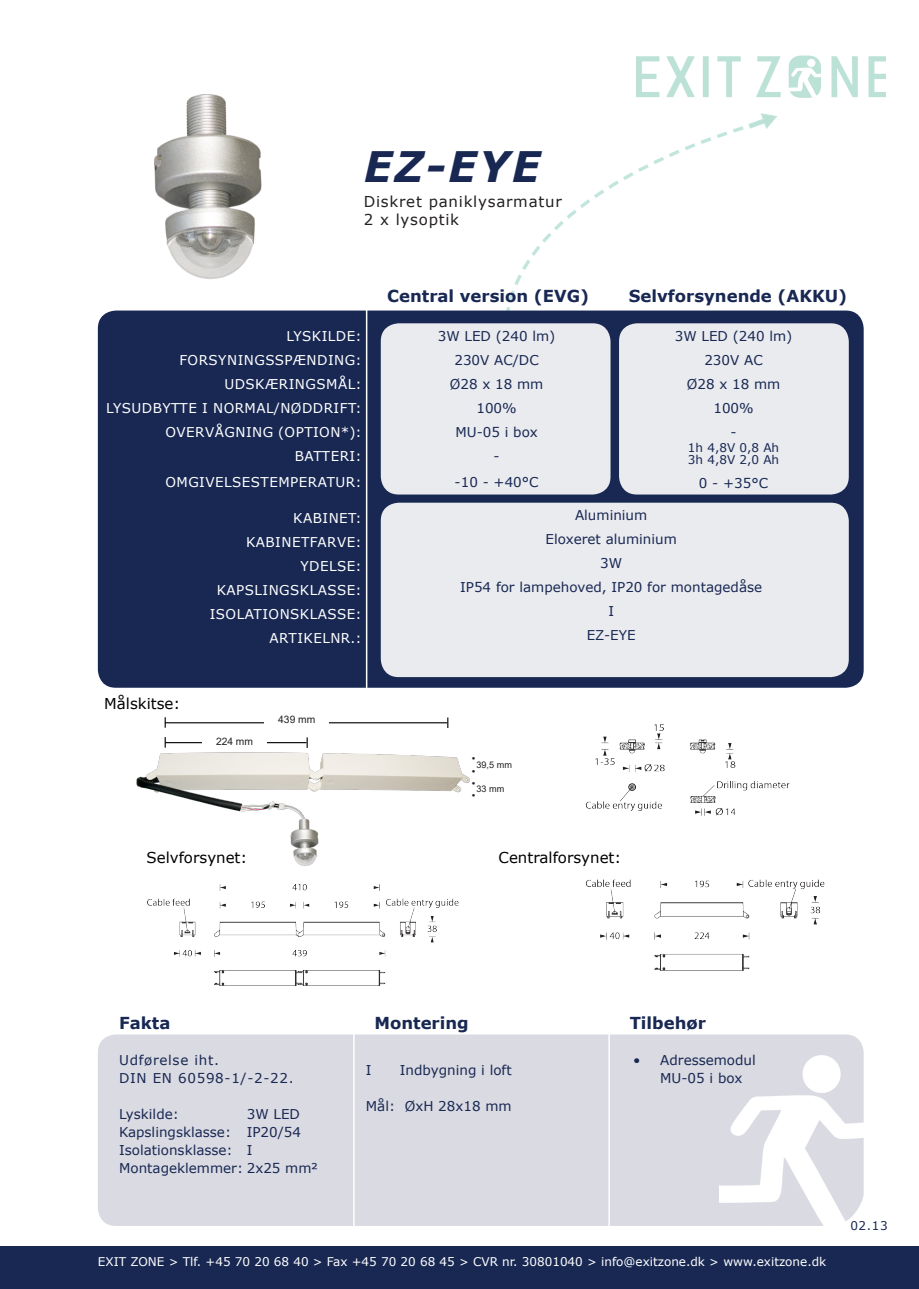
<style>
.page{position:relative;width:919px;height:1289px;background:#fff}
.page>*{position:absolute;margin:0;border:0;box-sizing:border-box;transform-origin:0 0}
.t1{font:italic 700 42px "Verdana";color:#182853}
.t2{font:700 16.5px "Verdana";color:#182853}
.t3{font:15px "Verdana";color:#000}
.t4{font:15px "Verdana";letter-spacing:.05em;color:#231f20}
.t5{font:13.5px/18px "Verdana";color:#182853}
.t6{font:13.5px "Verdana";letter-spacing:.035em;color:#fff}
.t7{font:13.5px/18px "Verdana";letter-spacing:.05em;color:#182853}
.t8{font:12px "Verdana";color:#fff}
.t9{font:12px/12px "Verdana";color:#182853}
.t10{font:10.2px "Arial";color:#231f20}
.t11{font:9.15px "Arial";color:#231f20}
</style>
<div class="page">
<div style="left:906px;top:1246px;width:12px;height:42px;background:#182853"></div>
<div style="left:0;top:1246px;width:911px;height:42px;background:#182853"></div>
<svg style="left:636px;top:56px;width:23px;height:41px"></svg>
<svg style="left:666px;top:56px;width:28px;height:41px"></svg>
<div style="left:702px;top:56px;width:6px;height:41px;background:#bce1d6"></div>
<svg style="left:717px;top:56px;width:23px;height:41px"></svg>
<svg style="left:756px;top:56px;width:24px;height:41px"></svg>
<svg style="left:831px;top:56px;width:26px;height:41px"></svg>
<svg style="left:868px;top:56px;width:17px;height:41px"></svg>
<svg style="left:788px;top:55px;width:33px;height:43px"></svg>
<svg style="left:506px;top:126px;width:354px;height:191px"></svg>
<svg style="left:747px;top:114px;width:31px;height:16px"></svg>
<div style="left:98px;top:310px;width:765px;height:377px;background:#182853;border-radius:18px"></div>
<div style="left:381px;top:502px;width:467px;height:175px;background:#eaebef;border-radius:18px"></div>
<div style="left:381px;top:323px;width:229px;height:171px;background:#eaebef;border-radius:18px"></div>
<div style="left:619px;top:323px;width:229px;height:171px;background:#eaebef;border-radius:18px"></div>
<hr style="left:366px;top:285px;width:1px;height:435px;background:#fff">
<div style="left:98px;top:1034px;width:765px;height:191px;background:#dadae2;border-radius:18px"></div>
<img style="left:719px;top:1039px;width:145px;height:187px">
<hr style="left:353px;top:1012px;width:1px;height:221px;background:#fff">
<hr style="left:608px;top:1013px;width:2px;height:221px;background:#fff">
<img style="left:136px;top:742px;width:334px;height:124px">
<hr style="left:165px;top:722px;width:282px;height:1px;background:#000">
<div style="left:264px;top:715px;width:65px;height:11px;background:#fff"></div>
<hr style="left:165px;top:742px;width:141px;height:1px;background:#000">
<div style="left:202px;top:737px;width:65px;height:10px;background:#fff"></div>
<svg style="left:306px;top:737px;width:2px;height:11px"></svg>
<img style="left:154px;top:94px;width:108px;height:185px">
<img style="left:585px;top:724px;width:240px;height:247px">
<img style="left:147px;top:884px;width:312px;height:102px">
<p class="t1" style="left:364px;top:137px;width:178px">EZ-EYE</p>
<p class="t4" style="left:364px;top:191px;width:199px">Diskret paniklysarmatur</p>
<p class="t4" style="left:364px;top:209px;width:97px">2 x lysoptik</p>
<p class="t6" style="left:286px;top:327px;width:77px">LYSKILDE:</p>
<p class="t6" style="left:179px;top:351px;width:184px">FORSYNINGSSPÆNDING:</p>
<p class="t6" style="left:224px;top:375px;width:139px">UDSKÆRINGSMÅL:</p>
<p class="t6" style="left:106px;top:399px;width:257px">LYSUDBYTTE I NORMAL/NØDDRIFT:</p>
<p class="t6" style="left:165px;top:423px;width:198px">OVERVÅGNING (OPTION*):</p>
<p class="t6" style="left:295px;top:447px;width:68px">BATTERI:</p>
<p class="t6" style="left:165px;top:472px;width:198px">OMGIVELSESTEMPERATUR:</p>
<p class="t6" style="left:293px;top:508px;width:70px">KABINET:</p>
<p class="t6" style="left:246px;top:532px;width:117px">KABINETFARVE:</p>
<p class="t6" style="left:300px;top:556px;width:63px">YDELSE:</p>
<p class="t6" style="left:217px;top:580px;width:146px">KAPSLINGSKLASSE:</p>
<p class="t6" style="left:210px;top:604px;width:153px">ISOLATIONSKLASSE:</p>
<p class="t6" style="left:269px;top:628px;width:94px">ARTIKELNR.:</p>
<p class="t3" style="left:104px;top:693px;width:78px">Målskitse:</p>
<p class="t10" style="left:216px;top:734px;width:39px">224 mm</p>
<p class="t10" style="left:278px;top:712px;width:39px">439 mm</p>
<p class="t2" style="left:387px;top:284px;width:203px">Central version (EVG)</p>
<p class="t2" style="left:628px;top:284px;width:220px">Selvforsynende (AKKU)</p>
<p class="t5" style="left:438px;top:327px;width:119px">3W LED (240 lm)</p>
<p class="t5" style="left:454px;top:351px;width:86px">230V AC/DC</p>
<p class="t5" style="left:450px;top:375px;width:95px">Ø28 x 18 mm</p>
<p class="t5" style="left:476px;top:399px;width:42px">100%</p>
<p class="t5" style="left:455px;top:423px;width:84px">MU-05 i box</p>
<p class="t5" style="left:493px;top:447px;width:8px">-</p>
<p class="t5" style="left:454px;top:472px;width:85px">-10 - +40°C</p>
<p class="t5" style="left:674px;top:327px;width:119px">3W LED (240 lm)</p>
<p class="t5" style="left:704px;top:351px;width:60px">230V AC</p>
<p class="t5" style="left:686px;top:375px;width:95px">Ø28 x 18 mm</p>
<p class="t5" style="left:713px;top:399px;width:42px">100%</p>
<p class="t5" style="left:730px;top:423px;width:8px">-</p>
<p class="t9" style="left:688px;top:441px;width:93px">1h 4,8V 0,8 Ah<br>3h 4,8V 2,0 Ah</p>
<p class="t5" style="left:699px;top:474px;width:71px">0 - +35°C</p>
<p class="t5" style="left:575px;top:506px;width:74px">Aluminium</p>
<p class="t5" style="left:545px;top:530px;width:133px">Eloxeret aluminium</p>
<p class="t5" style="left:600px;top:554px;width:23px">3W</p>
<p class="t5" style="left:460px;top:578px;width:303px">IP54 for lampehoved, IP20 for montagedåse</p>
<p class="t5" style="left:608px;top:602px;width:7px">I</p>
<p class="t5" style="left:586px;top:626px;width:50px">EZ-EYE</p>
<p class="t10" style="left:471px;top:751px;width:5px">•</p>
<p class="t10" style="left:471px;top:764px;width:5px">•</p>
<p class="t10" style="left:471px;top:776px;width:5px">•</p>
<p class="t10" style="left:471px;top:788px;width:5px">•</p>
<p class="t11" style="left:476px;top:758px;width:37px">39,5 mm</p>
<p class="t11" style="left:476px;top:782px;width:29px">33 mm</p>
<p class="t3" style="left:146px;top:847px;width:102px">Selvforsynet:</p>
<p class="t3" style="left:498px;top:847px;width:124px">Centralforsynet:</p>
<p class="t2" style="left:119px;top:1011px;width:53px">Fakta</p>
<p class="t2" style="left:374px;top:1011px;width:96px">Montering</p>
<p class="t2" style="left:629px;top:1011px;width:78px">Tilbehør</p>
<p class="t7" style="left:119px;top:1051px;width:176px">Udførelse iht.<br>DIN EN 60598-1/-2-22.</p>
<p class="t5" style="left:119px;top:1105px;width:61px">Lyskilde:</p>
<p class="t5" style="left:247px;top:1105px;width:55px">3W LED</p>
<p class="t5" style="left:119px;top:1123px;width:183px">Kapslingsklasse: IP20/54</p>
<p class="t5" style="left:119px;top:1141px;width:135px">Isolationsklasse: I</p>
<p class="t5" style="left:119px;top:1159px;width:200px">Montageklemmer: 2x25 mm2</p>
<p class="t5" style="left:366px;top:1060px;width:7px">I</p>
<p class="t5" style="left:400px;top:1060px;width:113px">Indbygning i loft</p>
<p class="t5" style="left:366px;top:1096px;width:147px">Mål: ØxH 28x18 mm</p>
<p class="t5" style="left:660px;top:1051px;width:97px;text-indent:-27px">• Adressemodul<br>MU-05 i box</p>
<p class="t8" style="left:98px;top:1252px;width:730px">EXIT ZONE &gt; Tlf. +45 70 20 68 40 &gt; Fax +45 70 20 68 45 &gt; CVR nr. 30801040 &gt; info@exitzone.dk &gt; www.exitzone.dk</p>
<p class="t9" style="left:850px;top:1219px;width:39px">02.13</p>
</div>
